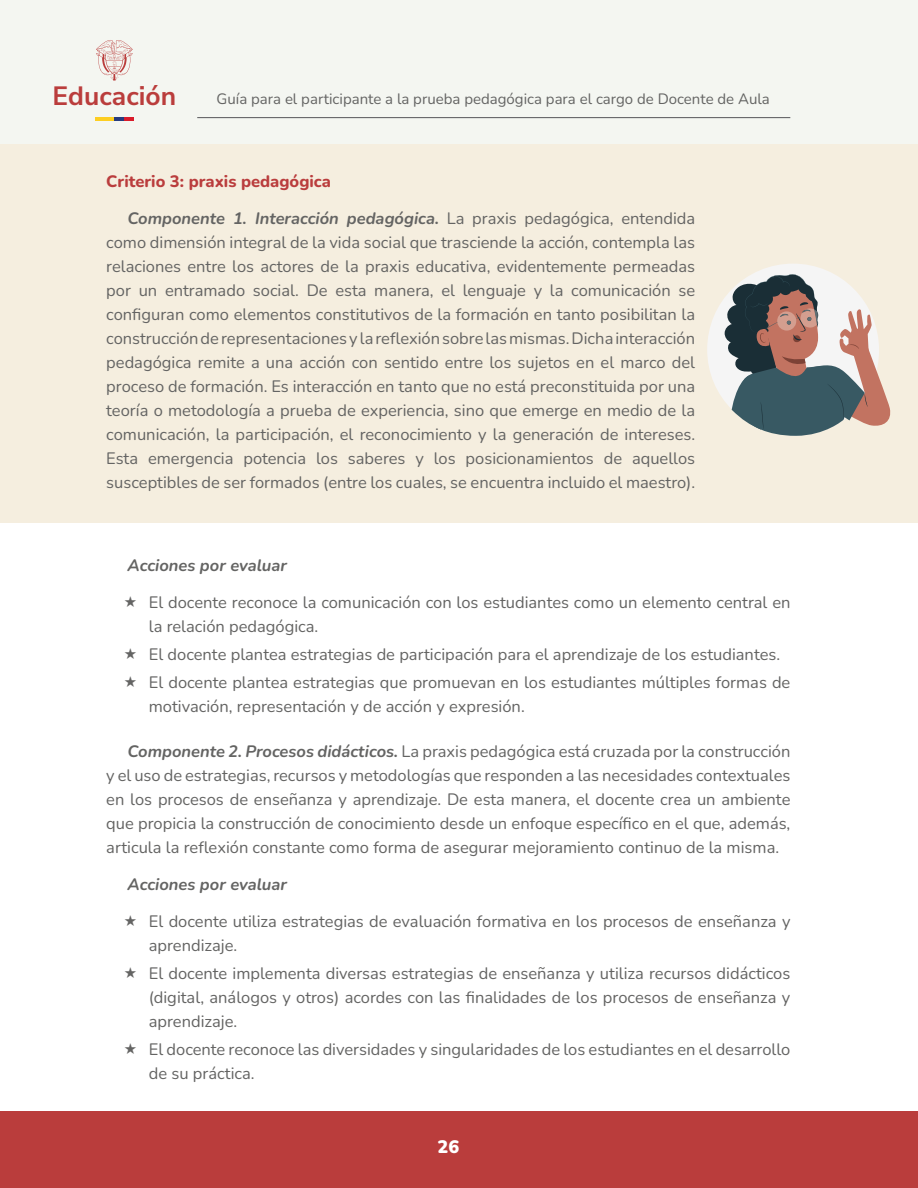
<style>
.page{position:relative;width:918px;height:1188px;background:#fff}
.page>*{position:absolute;margin:0;border:0;box-sizing:border-box;transform-origin:0 0}
.t1{font:200 26.4px "Nunito Sans 12 pt";color:#ba3d3c}
.t2{font:900 18px "Nunito";color:#fff}
.CTxT{font:16.5px/24px "Nunito";color:#646463}
.CTxT-2{font:italic 700 16.5px "Nunito";color:#646463}
.CTxT_párrafo_1{font:800 16.5px "Nunito";color:#ba3d3d}
.t3{font:15px "Nunito";color:#646463}
.s1{font-weight:700;font-style:italic}
</style>
<div class="page">
<div style="left:0;top:0;width:918px;height:145px;background:#f4f6f1"></div>
<hr style="left:197px;top:117px;width:593px;height:1px;background:#565659">
<div style="left:0;top:1112px;width:918px;height:76px;background:#ba3d3c"></div>
<svg style="left:96px;top:40px;width:37px;height:41px"></svg>
<hr style="left:95px;top:118px;width:19px;height:3px;background:#fdce22">
<svg style="left:114px;top:118px;width:19px;height:3px"></svg>
<div style="left:0;top:145px;width:918px;height:378px;background:#f5eedf"></div>
<svg style="left:707px;top:264px;width:184px;height:172px"></svg>
<h1 class="t1" style="left:53px;top:78px;width:125px">Educación</h1>
<p class="t3" style="left:217px;top:89px;width:555px">Guía para el participante a la prueba pedagógica para el cargo de Docente de Aula</p>
<p class="CTxT_párrafo_1" style="left:106px;top:169px;width:226px">Criterio 3: praxis pedagógica</p>
<p class="CTxT" style="left:106px;top:205px;width:590px;text-align:justify;text-indent:21px"><span class="s1">Componente 1. Interacción pedagógica.</span> La praxis pedagógica, entendida como dimensión integral de la vida social que trasciende la acción, contempla las relaciones entre los actores de la praxis educativa, evidentemente permeadas por un entramado social. De esta manera, el lenguaje y la comunicación se configuran como elementos constitutivos de la formación en tanto posibilitan la construcción de representaciones y la reflexión sobre las mismas. Dicha interacción pedagógica remite a una acción con sentido entre los sujetos en el marco del proceso de formación. Es interacción en tanto que no está preconstituida por una teoría o metodología a prueba de experiencia, sino que emerge en medio de la comunicación, la participación, el reconocimiento y la generación de intereses.<br>Esta emergencia potencia los saberes y los posicionamientos de aquellos susceptibles de ser formados (entre los cuales, se encuentra incluido el maestro).</p>
<p class="CTxT-2" style="left:128px;top:553px;width:161px">Acciones por evaluar</p>
<p class="CTxT" style="left:149px;top:589px;width:643px">El docente reconoce la comunicación con los estudiantes como un elemento central en la relación pedagógica.</p>
<p class="CTxT" style="left:149px;top:642px;width:633px">El docente plantea estrategias de participación para el aprendizaje de los estudiantes.</p>
<p class="CTxT" style="left:149px;top:670px;width:643px">El docente plantea estrategias que promuevan en los estudiantes múltiples formas de motivación, representación y de acción y expresión.</p>
<p class="CTxT" style="left:106px;top:739px;width:686px;text-align:justify;text-indent:21px"><span class="s1">Componente 2. Procesos didácticos.</span> La praxis pedagógica está cruzada por la construcción y el uso de estrategias, recursos y metodologías que responden a las necesidades contextuales en los procesos de enseñanza y aprendizaje. De esta manera, el docente crea un ambiente que propicia la construcción de conocimiento desde un enfoque específico en el que, además, articula la reflexión constante como forma de asegurar mejoramiento continuo de la misma.</p>
<p class="CTxT-2" style="left:128px;top:873px;width:161px">Acciones por evaluar</p>
<p class="CTxT" style="left:149px;top:909px;width:643px">El docente utiliza estrategias de evaluación formativa en los procesos de enseñanza y aprendizaje.</p>
<p class="CTxT" style="left:149px;top:961px;width:643px;text-align:justify">El docente implementa diversas estrategias de enseñanza y utiliza recursos didácticos (digital, análogos y otros) acordes con las finalidades de los procesos de enseñanza y aprendizaje.</p>
<p class="CTxT" style="left:149px;top:1037px;width:643px">El docente reconoce las diversidades y singularidades de los estudiantes en el desarrollo de su práctica.</p>
<p class="t2" style="left:438px;top:1134px;width:23px">26</p>
</div>
